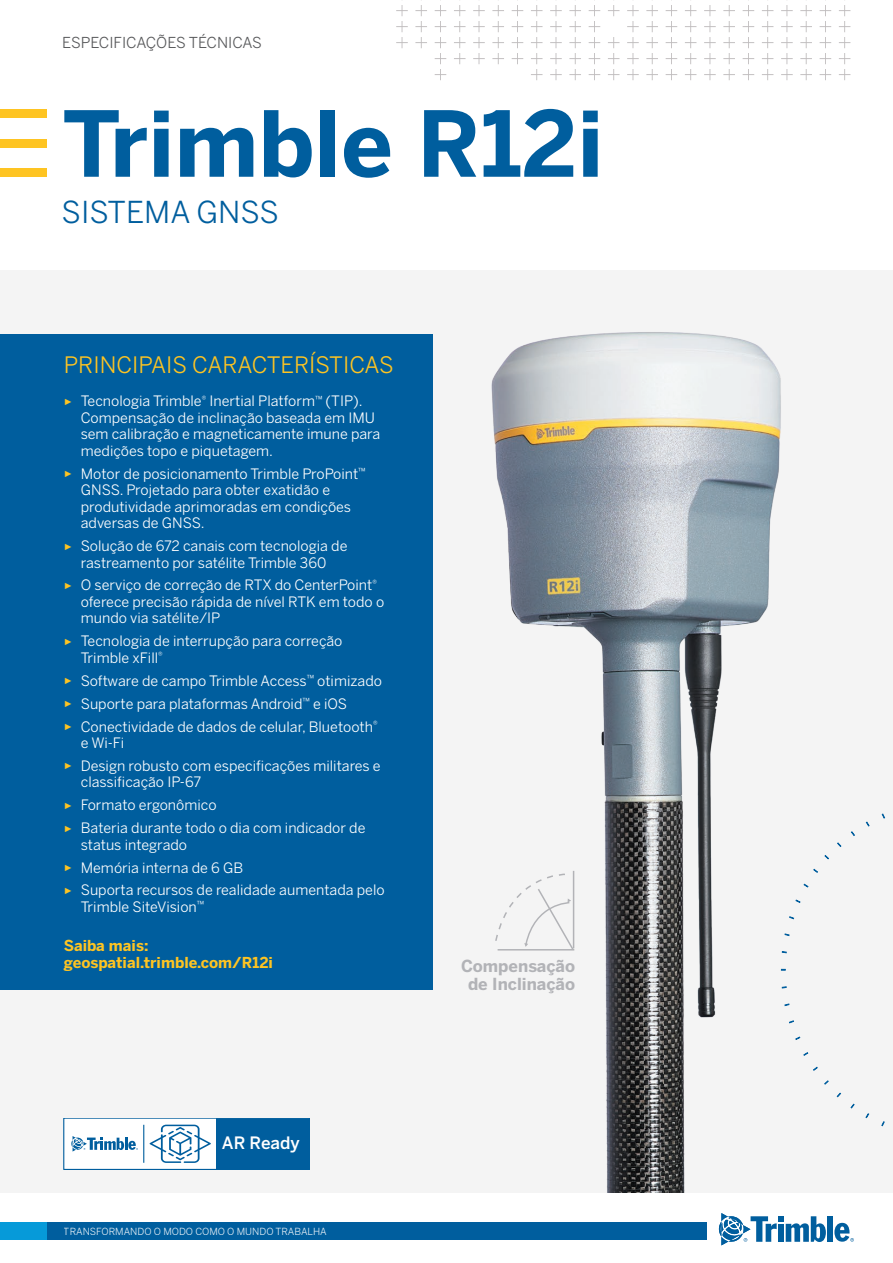
<style>
.page{position:relative;width:893px;height:1263px;background:#fff}
.page>*{position:absolute;margin:0;border:0;box-sizing:border-box;transform-origin:0 0}
.t1{font:700 90px "Benton Sans";color:#005e9e}
.t2{font:30px "Benton Sans";color:#005e9e}
.t3{font:22.5px "Benton Sans";color:#fec422}
.t4{font:500 16.95px "Benton Sans";color:#fff}
.t5{font:700 16.5px/18px "Benton Sans";color:#b2b3b7;text-align:center}
.t6{font:700 15px/16.5px "Benton Sans";color:#fec422}
.t7{font:15px "Benton Sans";color:#57585a}
.t8{font:14.25px/16.5px "Benton Sans";color:#fff}
.t9{font:9.75px "Benton Sans";color:#fff}
.s1{font-family:"Arial";font-size:9px;color:#fec422}
</style>
<div class="page">
<svg style="left:396px;top:0;width:454px;height:80px"></svg>
<div style="left:0;top:110px;width:47px;height:8px;background:#fec422"></div>
<div style="left:0;top:139px;width:47px;height:8px;background:#fec422"></div>
<div style="left:0;top:168px;width:47px;height:8px;background:#fec422"></div>
<div style="left:827px;top:1216px;width:6px;height:26px;background:#005e9e"></div>
<svg style="left:719px;top:1213px;width:107px;height:32px"></svg>
<svg style="left:834px;top:1223px;width:20px;height:19px"></svg>
<div style="left:0;top:1222px;width:704px;height:17px;background:#069ad9"></div>
<div style="left:47px;top:1222px;width:659px;height:17px;background:#005e9e"></div>
<div style="left:0;top:270px;width:893px;height:923px;background:#f4f4f4"></div>
<img style="left:398px;top:332px;width:488px;height:861px">
<div style="left:0;top:334px;width:432px;height:655px;background:#005e9e"></div>
<svg style="left:782px;top:986px;width:5px;height:3px"></svg>
<svg style="left:784px;top:1003px;width:6px;height:3px"></svg>
<svg style="left:789px;top:1020px;width:5px;height:3px"></svg>
<svg style="left:795px;top:1036px;width:6px;height:4px"></svg>
<svg style="left:803px;top:1052px;width:5px;height:4px"></svg>
<svg style="left:813px;top:1066px;width:5px;height:5px"></svg>
<svg style="left:824px;top:1080px;width:5px;height:5px"></svg>
<svg style="left:836px;top:1092px;width:5px;height:5px"></svg>
<svg style="left:850px;top:1103px;width:5px;height:6px"></svg>
<svg style="left:865px;top:1113px;width:4px;height:5px"></svg>
<svg style="left:881px;top:1121px;width:4px;height:5px"></svg>
<svg style="left:881px;top:813px;width:4px;height:6px"></svg>
<svg style="left:865px;top:821px;width:5px;height:6px"></svg>
<svg style="left:851px;top:831px;width:4px;height:5px"></svg>
<svg style="left:837px;top:842px;width:5px;height:5px"></svg>
<svg style="left:824px;top:855px;width:5px;height:5px"></svg>
<svg style="left:813px;top:868px;width:5px;height:5px"></svg>
<svg style="left:803px;top:883px;width:6px;height:5px"></svg>
<svg style="left:795px;top:899px;width:6px;height:4px"></svg>
<svg style="left:789px;top:916px;width:5px;height:3px"></svg>
<svg style="left:784px;top:933px;width:6px;height:3px"></svg>
<hr style="left:573px;top:871px;width:1px;height:77px;background:#b2b3b7">
<svg style="left:494px;top:873px;width:81px;height:78px"></svg>
<div style="left:64px;top:1118px;width:245px;height:51px;background:#fff"></div>
<svg style="left:150px;top:1125px;width:61px;height:38px"></svg>
<div style="left:216px;top:1118px;width:93px;height:51px;background:#005e9e"></div>
<div style="left:64px;top:1118px;width:245px;height:51px;border:1px solid #005e9e"></div>
<svg style="left:71px;top:1136px;width:67px;height:15px"></svg>
<hr style="left:143px;top:1125px;width:1px;height:38px;background:#005e9e">
<p class="t7" style="left:62px;top:32px;width:201px">ESPECIFICAÇÕES TÉCNICAS</p>
<h1 class="t1" style="left:62px;top:78px;width:543px">Trimble R12i</h1>
<h2 class="t2" style="left:62px;top:191px;width:219px">SISTEMA GNSS</h2>
<h3 class="t3" style="left:64px;top:349px;width:332px">PRINCIPAIS CARACTERÍSTICAS</h3>
<p class="t8" style="left:81px;top:392px;width:301px;text-indent:-17px"><span class="s1">►</span> Tecnologia Trimble<sup>®</sup> Inertial Platform<sup>™</sup> (TIP).<br>Compensação de inclinação baseada em IMU sem calibração e magneticamente imune para medições topo e piquetagem.</p>
<p class="t8" style="left:81px;top:464px;width:286px;text-indent:-17px"><span class="s1">►</span> Motor de posicionamento Trimble ProPoint<sup>™ </sup>GNSS. Projetado para obter exatidão e produtividade aprimoradas em condições adversas de GNSS.</p>
<p class="t8" style="left:64px;top:537px;width:285px;text-align:center"><span class="s1">►</span> Solução de 672 canais com tecnologia de rastreamento por satélite Trimble 360</p>
<p class="t8" style="left:81px;top:576px;width:305px;text-indent:-17px"><span class="s1">►</span> O serviço de correção de RTX do CenterPoint<sup>® </sup>oferece precisão rápida de nível RTK em todo o mundo via satélite/IP</p>
<p class="t8" style="left:81px;top:632px;width:263px;text-indent:-17px"><span class="s1">►</span> Tecnologia de interrupção para correção<br>Trimble xFill<sup>®</sup></p>
<p class="t8" style="left:64px;top:668px;width:320px;line-height:23px"><span class="s1">►</span> Software de campo Trimble Access<sup>™</sup> otimizado <span class="s1">►</span> Suporte para plataformas Android<sup>™</sup> e iOS<br><span class="s1">►</span> Conectividade de dados de celular, Bluetooth<sup>®</sup></p>
<p class="t8" style="left:64px;top:730px;width:318px;line-height:23px;text-indent:17px">e Wi-Fi<br><span class="s1">►</span> Design robusto com especificações militares e</p>
<p class="t8" style="left:64px;top:770px;width:303px;line-height:23px;text-indent:17px">classificação IP-67<br><span class="s1">►</span> Formato ergonômico<br><span class="s1">►</span> Bateria durante todo o dia com indicador de</p>
<p class="t8" style="left:64px;top:832px;width:322px;line-height:23px;text-indent:17px">status integrado<br><span class="s1">►</span> Memória interna de 6 GB<br><span class="s1">►</span> Suporta recursos de realidade aumentada pelo</p>
<p class="t8" style="left:81px;top:898px;width:125px">Trimble SiteVision<sup>™</sup></p>
<p class="t6" style="left:64px;top:937px;width:211px">Saiba mais: geospatial.trimble.com/R12i</p>
<p class="t4" style="left:222px;top:1131px;width:79px">AR Ready</p>
<p class="t9" style="left:64px;top:1224px;width:265px">TRANSFORMANDO O MODO COMO O MUNDO TRABALHA</p>
<p class="t5" style="left:461px;top:956px;width:116px">Compensação de Inclinação</p>
</div>
